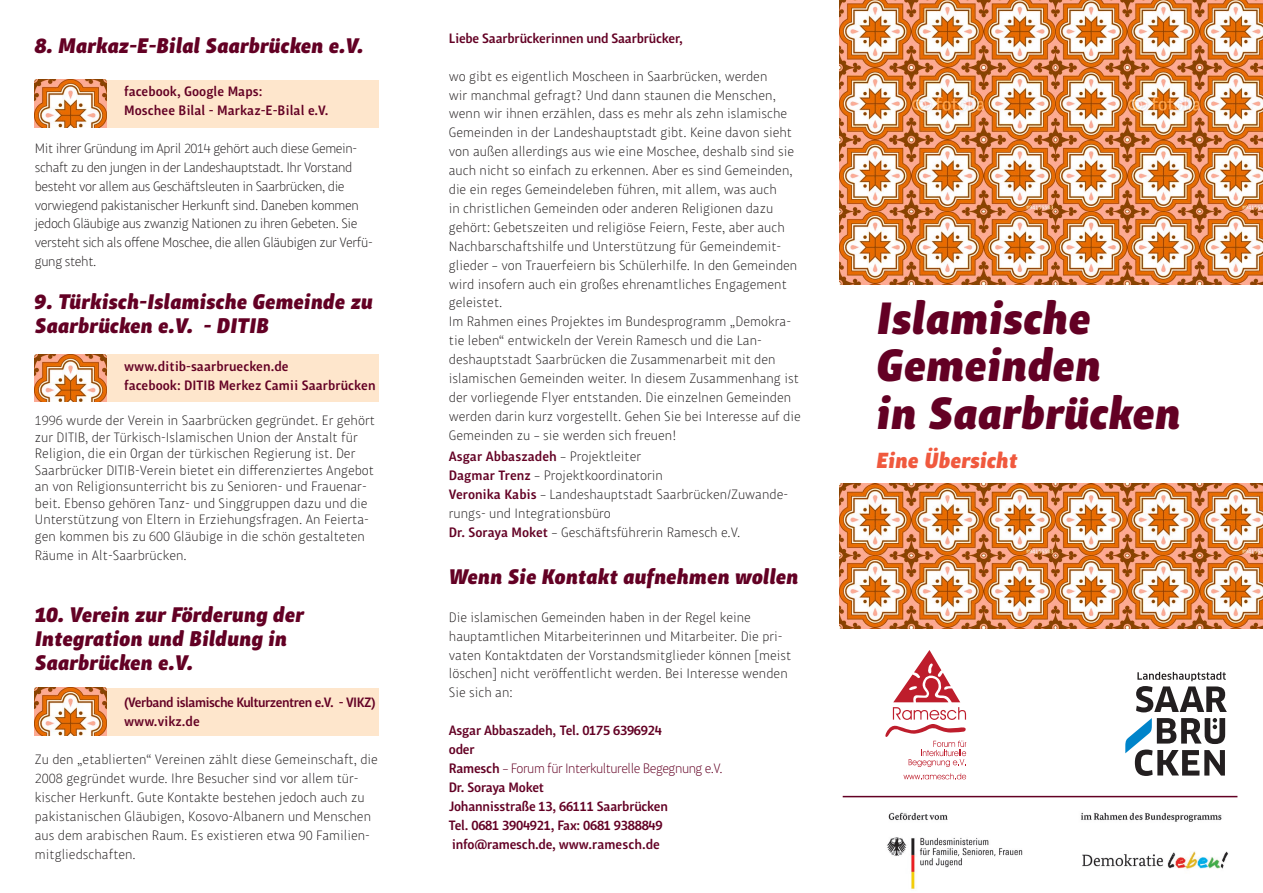
<style>
.page{position:relative;width:1263px;height:893px;background:#fff}
.page>*{position:absolute;margin:0;border:0;box-sizing:border-box;transform-origin:0 0}
.t1{font:italic 900 45px/47.8px "Chino ITC Pro";color:#630024}
.t2{font:italic 900 21.75px "Chino ITC Pro";color:#f0593e}
.t3{font:italic 900 21px/24px "Chino ITC Pro";color:#630024}
.t4{font:300 13.5px/18.9px "Chino ITC Pro";color:#231f20}
.t5{font:300 13.5px/18.9px "Chino ITC Pro";letter-spacing:-.03em;color:#231f20}
.t6{font:500 13.5px/18.9px "Chino ITC Pro";letter-spacing:-.02em;color:#630024}
.t7{font:500 13.5px/18.9px "Chino ITC Pro";color:#630024}
.t8{font:500 13.5px/18.9px "Chino ITC Pro";letter-spacing:-.04em;color:#630024}
.s1{font-weight:500;color:#630024}
.s2{font-weight:300}
</style>
<div class="page">
<div style="left:34px;top:80px;width:344px;height:48px;background:#fee6cc"></div>
<img style="left:34px;top:80px;width:72px;height:48px">
<div style="left:34px;top:354px;width:344px;height:48px;background:#fee6cc"></div>
<img style="left:34px;top:354px;width:72px;height:48px">
<div style="left:34px;top:688px;width:344px;height:48px;background:#fee6cc"></div>
<img style="left:34px;top:688px;width:72px;height:48px">
<img style="left:867px;top:795px;width:371px;height:95px">
<img style="left:839px;top:0;width:424px;height:285px">
<img style="left:839px;top:484px;width:424px;height:145px">
<svg style="left:874px;top:236px;width:353px;height:544px"></svg>
<hr style="left:843px;top:796px;width:394px;height:1px;background:#630024">
<h3 class="t3" style="left:35px;top:33px;width:330px">8. Markaz-E-Bilal Saarbrücken e.V.</h3>
<p class="t7" style="left:124px;top:82px;width:206px">facebook, Google Maps:<br>Moschee Bilal - Markaz-E-Bilal e.V.</p>
<p class="t5" style="left:35px;top:138px;width:339px">Mit ihrer Gründung im April 2014 gehört auch diese Gemein&shy;schaft zu den jungen in der Landeshauptstadt. Ihr Vorstand besteht vor allem aus Geschäftsleuten in Saarbrücken, die vorwiegend pakistanischer Herkunft sind. Daneben kommen jedoch Gläubige aus zwanzig Nationen zu ihren Gebeten. Sie versteht sich als offene Moschee, die allen Gläubigen zur Verfü&shy;gung steht.</p>
<h3 class="t3" style="left:35px;top:289px;width:340px">9. Türkisch-Islamische Gemeinde zu<br>Saarbrücken e.V. - DITIB</h3>
<p class="t7" style="left:124px;top:356px;width:253px">www.ditib-saarbruecken.de<br>facebook: DITIB Merkez Camii Saarbrücken</p>
<p class="t4" style="left:35px;top:412px;width:342px;line-height:16.5px">1996 wurde der Verein in Saarbrücken gegründet. Er gehört zur DITIB, der Türkisch-Islamischen Union der Anstalt für Religion, die ein Organ der türkischen Regierung ist. Der Saarbrücker DITIB-Verein bietet ein differenziertes Angebot an von Religionsunterricht bis zu Senioren- und Frauenar&shy;beit. Ebenso gehören Tanz- und Singgruppen dazu und die Unterstützung von Eltern in Erziehungsfragen. An Feierta&shy;gen kommen bis zu 600 Gläubige in die schön gestalteten</p>
<p class="t4" style="left:35px;top:545px;width:153px">Räume in Alt-Saarbrücken.</p>
<h3 class="t3" style="left:35px;top:602px;width:270px">10. Verein zur Förderung der<br>Integration und Bildung in<br>Saarbrücken e.V.</h3>
<p class="t8" style="left:124px;top:693px;width:253px">(Verband islamische Kulturzentren e.V. - VIKZ) www.vikz.de</p>
<p class="t4" style="left:35px;top:749px;width:345px">Zu den „etablierten“ Vereinen zählt diese Gemeinschaft, die 2008 gegründet wurde. Ihre Besucher sind vor allem tür&shy;kischer Herkunft. Gute Kontakte bestehen jedoch auch zu pakistanischen Gläubigen, Kosovo-Albanern und Menschen aus dem arabischen Raum. Es existieren etwa 90 Familien&shy;mitgliedschaften.</p>
<p class="t6" style="left:449px;top:28px;width:235px">Liebe Saarbrückerinnen und Saarbrücker,</p>
<p class="t4" style="left:449px;top:66px;width:353px">wo gibt es eigentlich Moscheen in Saarbrücken, werden<br>wir manchmal gefragt? Und dann staunen die Menschen, wenn wir ihnen erzählen, dass es mehr als zehn islamische Gemeinden in der Landeshauptstadt gibt. Keine davon sieht von außen allerdings aus wie eine Moschee, deshalb sind sie auch nicht so einfach zu erkennen. Aber es sind Gemeinden, die ein reges Gemeindeleben führen, mit allem, was auch<br>in christlichen Gemeinden oder anderen Religionen dazu gehört: Gebetszeiten und religiöse Feiern, Feste, aber auch Nachbarschaftshilfe und Unterstützung für Gemeindemit&shy;glieder – von Trauerfeiern bis Schülerhilfe. In den Gemeinden wird insofern auch ein großes ehrenamtliches Engagement geleistet.<br>Im Rahmen eines Projektes im Bundesprogramm „Demokra&shy;tie leben“ entwickeln der Verein Ramesch und die Lan&shy;deshauptstadt Saarbrücken die Zusammenarbeit mit den islamischen Gemeinden weiter. In diesem Zusammenhang ist der vorliegende Flyer entstanden. Die einzelnen Gemeinden werden darin kurz vorgestellt. Gehen Sie bei Interesse auf die Gemeinden zu – sie werden sich freuen!</p>
<p class="t4" style="left:449px;top:447px;width:341px"><span class="s1">Asgar Abbaszadeh</span> – Projektleiter<br><span class="s1">Dagmar Trenz</span> – Projektkoordinatorin<br><span class="s1">Veronika Kabis</span> – Landeshauptstadt Saarbrücken/Zuwande&shy;rungs- und Integrationsbüro<br><span class="s1">Dr. Soraya Moket</span> – Geschäftsführerin Ramesch e.V.</p>
<h3 class="t3" style="left:449px;top:564px;width:351px">Wenn Sie Kontakt aufnehmen wollen</h3>
<p class="t4" style="left:449px;top:607px;width:344px">Die islamischen Gemeinden haben in der Regel keine hauptamtlichen Mitarbeiterinnen und Mitarbeiter. Die pri&shy;vaten Kontaktdaten der Vorstandsmitglieder können [meist löschen] nicht veröffentlicht werden. Bei Interesse wenden Sie sich an:</p>
<p class="t6" style="left:449px;top:721px;width:275px">Asgar Abbaszadeh, Tel. 0175 6396924<br>oder<br>Ramesch <span class="s2">– Forum für Interkulturelle Begegnung e.V.<br></span>Dr. Soraya Moket<br>Johannisstraße 13, 66111 Saarbrücken<br>Tel. 0681 3904921, Fax: 0681 9388849 info@ramesch.de, www.ramesch.de</p>
<h1 class="t1" style="left:876px;top:293px;width:306px">Islamische<br>Gemeinden<br>in Saarbrücken</h1>
<h2 class="t2" style="left:876px;top:447px;width:143px">Eine Übersicht</h2>
</div>
